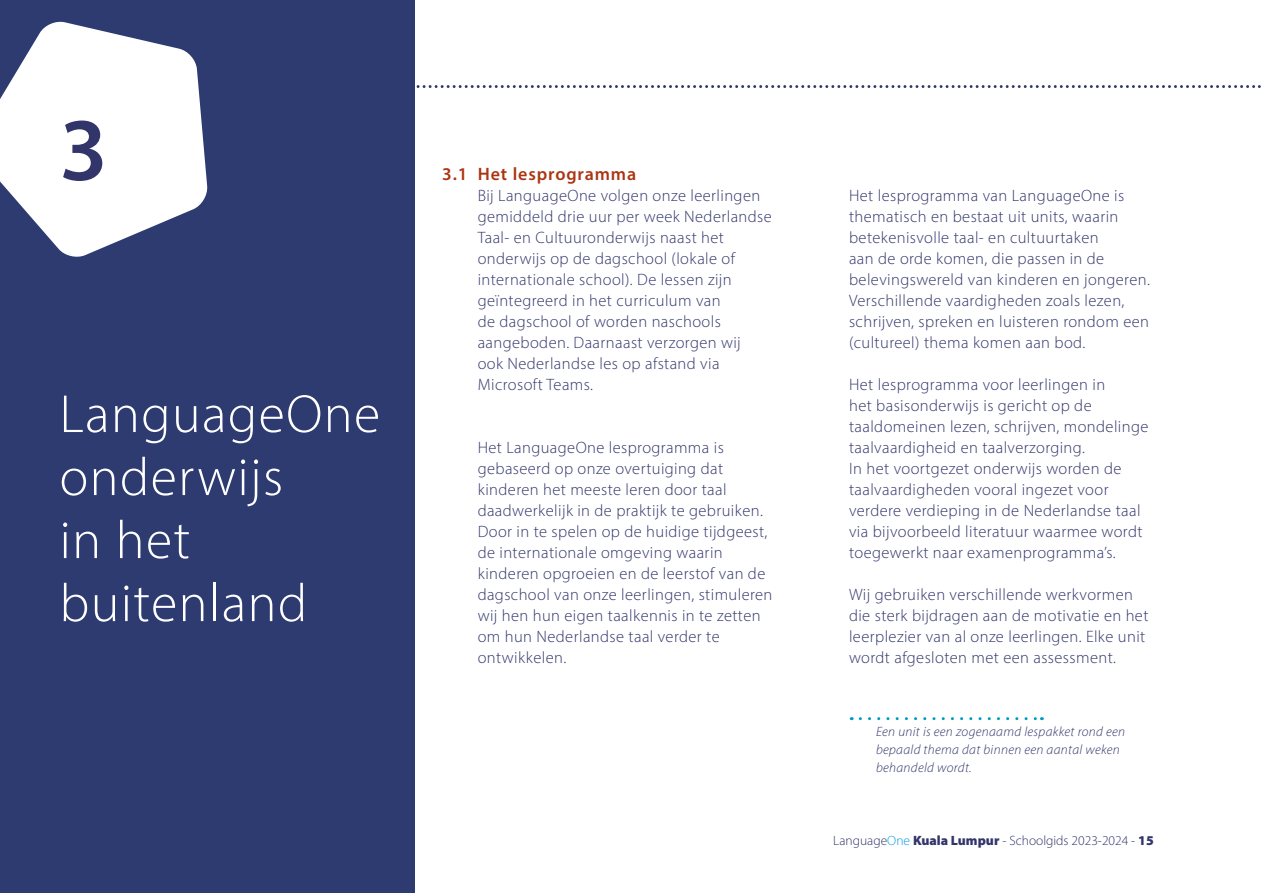
<style>
.page{position:relative;width:1263px;height:893px;background:#fff}
.page>*{position:absolute;margin:0;border:0;box-sizing:border-box;transform-origin:0 0}
.t1{font:600 90px "Myriad Pro";color:#31356a}
.t2{font:300 54px/63px "Myriad Pro";letter-spacing:.025em;color:#fff}
.t3{font:600 18px "Myriad Pro";letter-spacing:.05em;color:#ab3513}
.t4{font:300 16.5px/21px "Myriad Pro";letter-spacing:.025em;color:#31356a}
.t5{font:italic 300 13.5px/18px "Myriad Pro";letter-spacing:.025em;color:#31356a}
.t6{font:300 13.5px "Myriad Pro";color:#31356a}
.s1{color:#009ee3}
.s2{font-weight:900}
</style>
<div class="page">
<svg style="left:416px;top:85px;width:844px;height:3px"></svg>
<div style="left:0;top:0;width:415px;height:893px;background:#2d3b70"></div>
<svg style="left:0;top:21px;width:208px;height:236px;fill:#fff"></svg>
<svg style="left:860px;top:717px;width:182px;height:3px"></svg>
<h1 class="t1" style="left:60px;top:93px;width:50px">3</h1>
<h2 class="t2" style="left:60px;top:382px;width:322px">LanguageOne onderwijs<br>in het buitenland</h2>
<p class="t3" style="left:442px;top:163px;width:27px">3.1</p>
<p class="t3" style="left:478px;top:163px;width:160px">Het lesprogramma</p>
<p class="t4" style="left:478px;top:185px;width:296px">Bij LanguageOne volgen onze leerlingen gemiddeld drie uur per week Nederlandse Taal- en Cultuuronderwijs naast het onderwijs op de dagschool (lokale of internationale school). De lessen zijn geïntegreerd in het curriculum van<br>de dagschool of worden naschools aangeboden. Daarnaast verzorgen wij<br>ook Nederlandse les op afstand via Microsoft Teams.</p>
<p class="t4" style="left:478px;top:437px;width:296px">Het LanguageOne lesprogramma is gebaseerd op onze overtuiging dat kinderen het meeste leren door taal daadwerkelijk in de praktijk te gebruiken.<br>Door in te spelen op de huidige tijdgeest, de internationale omgeving waarin kinderen opgroeien en de leerstof van de dagschool van onze leerlingen, stimuleren wij hen hun eigen taalkennis in te zetten om hun Nederlandse taal verder te ontwikkelen.</p>
<p class="t4" style="left:849px;top:185px;width:302px">Het lesprogramma van LanguageOne is thematisch en bestaat uit units, waarin betekenisvolle taal- en cultuurtaken<br>aan de orde komen, die passen in de belevingswereld van kinderen en jongeren.<br>Verschillende vaardigheden zoals lezen, schrijven, spreken en luisteren rondom een (cultureel) thema komen aan bod.</p>
<p class="t4" style="left:849px;top:374px;width:301px">Het lesprogramma voor leerlingen in<br>het basisonderwijs is gericht op de taaldomeinen lezen, schrijven, mondelinge taalvaardigheid en taalverzorging.<br>In het voortgezet onderwijs worden de taalvaardigheden vooral ingezet voor verdere verdieping in de Nederlandse taal via bijvoorbeeld literatuur waarmee wordt toegewerkt naar examenprogramma’s.</p>
<p class="t4" style="left:849px;top:584px;width:301px">Wij gebruiken verschillende werkvormen die sterk bijdragen aan de motivatie en het leerplezier van al onze leerlingen. Elke unit wordt afgesloten met een assessment.</p>
<p class="t5" style="left:876px;top:722px;width:251px">Een unit is een zogenaamd lespakket rond een bepaald thema dat binnen een aantal weken behandeld wordt.</p>
<p class="t6" style="left:833px;top:832px;width:322px">Language<span class="s1">One</span> <span class="s2">Kuala Lumpur</span> - Schoolgids 2023-2024 - <span class="s2">15</span></p>
</div>
